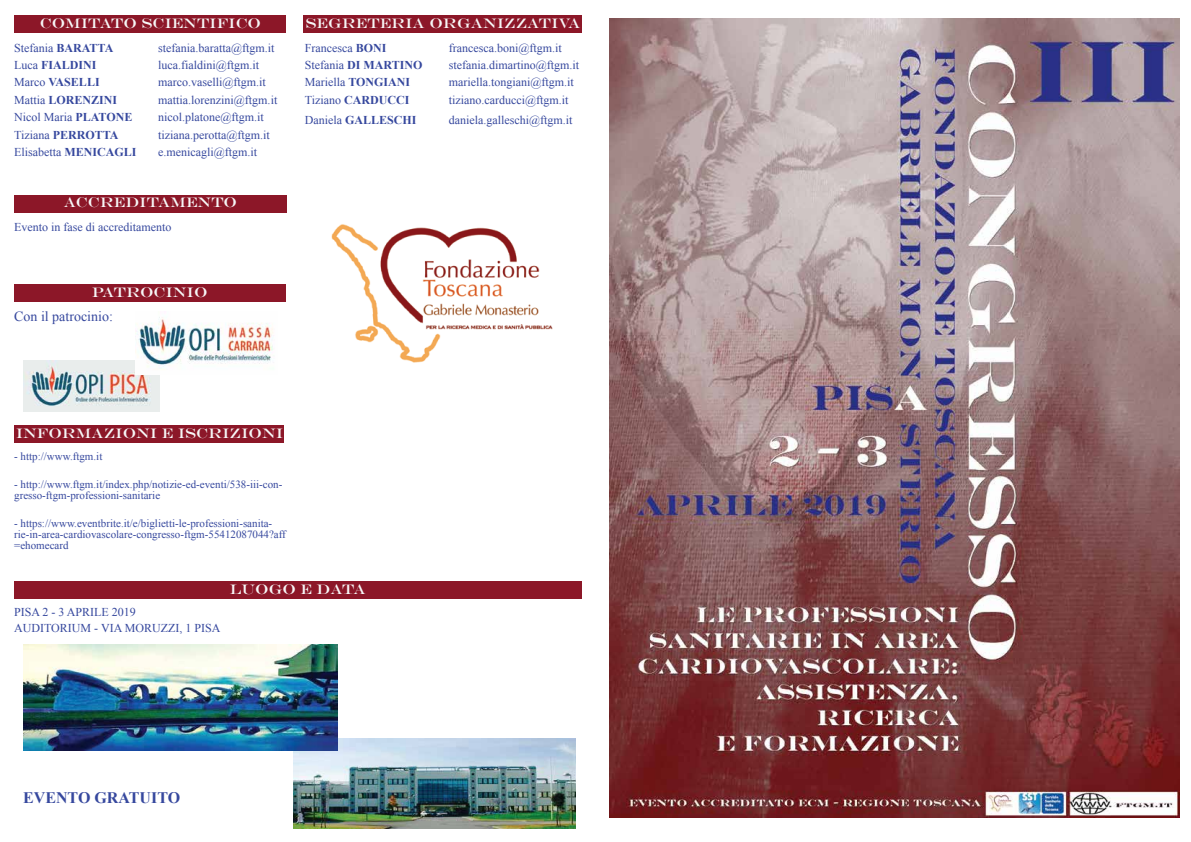
<style>
.page{position:relative;width:1191px;height:842px;background:#fff}
.page>*{position:absolute;margin:0;border:0;box-sizing:border-box;transform-origin:0 0}
.t1{font:700 16px "Times New Roman";color:#36489e}
.t2{font:14px "Engravers";color:#f7f7f7}
.t3{font:14px "Times New Roman";color:#36489e}
.t4{font:12px/16px "Times New Roman";color:#36489e}
.t5{font:700 12px "Times New Roman";color:#36489e}
.t6{font:11px/11px "Times New Roman";color:#36489e}
.s1{font-weight:700}
.s2{font-weight:400}
</style>
<div class="page">
<img style="left:24px;top:360px;width:136px;height:52px">
<img style="left:331px;top:224px;width:222px;height:139px">
<div style="left:14px;top:16px;width:271px;height:17px;background:#8c1728"></div>
<div style="left:304px;top:16px;width:278px;height:17px;background:#8c1728"></div>
<div style="left:14px;top:195px;width:273px;height:17px;background:#8c1728"></div>
<div style="left:14px;top:284px;width:271px;height:17px;background:#8c1728"></div>
<div style="left:14px;top:426px;width:270px;height:17px;background:#8c1728"></div>
<div style="left:14px;top:581px;width:567px;height:17px;background:#8c1728"></div>
<img style="left:135px;top:317px;width:138px;height:57px">
<img style="left:294px;top:739px;width:281px;height:90px">
<img style="left:23px;top:644px;width:314px;height:107px">
<img style="left:609px;top:18px;width:570px;height:799px">
<p class="t2" style="left:40px;top:15px;width:223px">COMITATO SCIENTIFICO</p>
<p class="t4" style="left:14px;top:39px;width:101px">Stefania <span class="s1">BARATTA</span></p>
<p class="t4" style="left:158px;top:39px;width:118px">stefania.baratta@ftgm.it</p>
<p class="t5" style="left:14px;top:57px;width:84px"><span class="s2">Luca</span> FIALDINI</p>
<p class="t4" style="left:158px;top:57px;width:103px">luca.fialdini@ftgm.it</p>
<p class="t5" style="left:14px;top:74px;width:87px"><span class="s2">Marco</span> VASELLI</p>
<p class="t4" style="left:158px;top:74px;width:109px">marco.vaselli@ftgm.it</p>
<p class="t5" style="left:14px;top:91px;width:104px"><span class="s2">Mattia</span> LORENZINI</p>
<p class="t4" style="left:158px;top:92px;width:121px">mattia.lorenzini@ftgm.it</p>
<p class="t4" style="left:14px;top:109px;width:120px">Nicol Maria <span class="s1">PLATONE</span></p>
<p class="t4" style="left:158px;top:109px;width:107px">nicol.platone@ftgm.it</p>
<p class="t5" style="left:14px;top:126px;width:106px"><span class="s2">Tiziana</span> PERROTTA</p>
<p class="t4" style="left:158px;top:126px;width:113px">tiziana.perotta@ftgm.it</p>
<p class="t4" style="left:14px;top:144px;width:124px">Elisabetta <span class="s1">MENICAGLI</span></p>
<p class="t4" style="left:158px;top:144px;width:101px">e.menicagli@ftgm.it</p>
<p class="t2" style="left:64px;top:194px;width:175px">ACCREDITAMENTO</p>
<p class="t4" style="left:14px;top:219px;width:159px">Evento in fase di accreditamento</p>
<p class="t2" style="left:92px;top:283px;width:117px">PATROCINIO</p>
<p class="t3" style="left:14px;top:307px;width:100px">Con il patrocinio:</p>
<p class="t2" style="left:305px;top:15px;width:276px">SEGRETERIA ORGANIZZATIVA</p>
<p class="t4" style="left:305px;top:39px;width:83px">Francesca <span class="s1">BONI</span></p>
<p class="t4" style="left:449px;top:39px;width:115px">francesca.boni@ftgm.it</p>
<p class="t5" style="left:305px;top:57px;width:119px"><span class="s2">Stefania</span> DI MARTINO</p>
<p class="t4" style="left:449px;top:57px;width:132px">stefania.dimartino@ftgm.it</p>
<p class="t4" style="left:305px;top:74px;width:107px">Mariella <span class="s1">TONGIANI</span></p>
<p class="t4" style="left:449px;top:74px;width:127px">mariella.tongiani@ftgm.it</p>
<p class="t5" style="left:305px;top:91px;width:106px"><span class="s2">Tiziano</span> CARDUCCI</p>
<p class="t4" style="left:449px;top:92px;width:121px">tiziano.carducci@ftgm.it</p>
<p class="t5" style="left:305px;top:111px;width:113px"><span class="s2">Daniela</span> GALLESCHI</p>
<p class="t4" style="left:449px;top:111px;width:125px">daniela.galleschi@ftgm.it</p>
<p class="t2" style="left:16px;top:425px;width:269px">INFORMAZIONI E ISCRIZIONI</p>
<p class="t6" style="left:14px;top:451px;width:90px">- http://www.ftgm.it</p>
<p class="t6" style="left:14px;top:479px;width:270px">- http://www.ftgm.it/index.php/notizie-ed-eventi/538-iii-con&shy;gresso-ftgm-professioni-sanitarie</p>
<p class="t6" style="left:14px;top:518px;width:273px">- https://www.eventbrite.it/e/biglietti-le-professioni-sanita&shy;rie-in-area-cardiovascolare-congresso-ftgm-55412087044?aff =ehomecard</p>
<p class="t4" style="left:14px;top:604px;width:208px">PISA 2 - 3 APRILE 2019<br>AUDITORIUM - VIA MORUZZI, 1 PISA</p>
<p class="t2" style="left:230px;top:580px;width:138px">LUOGO E DATA</p>
<h1 class="t1" style="left:23px;top:786px;width:158px">EVENTO GRATUITO</h1>
</div>
